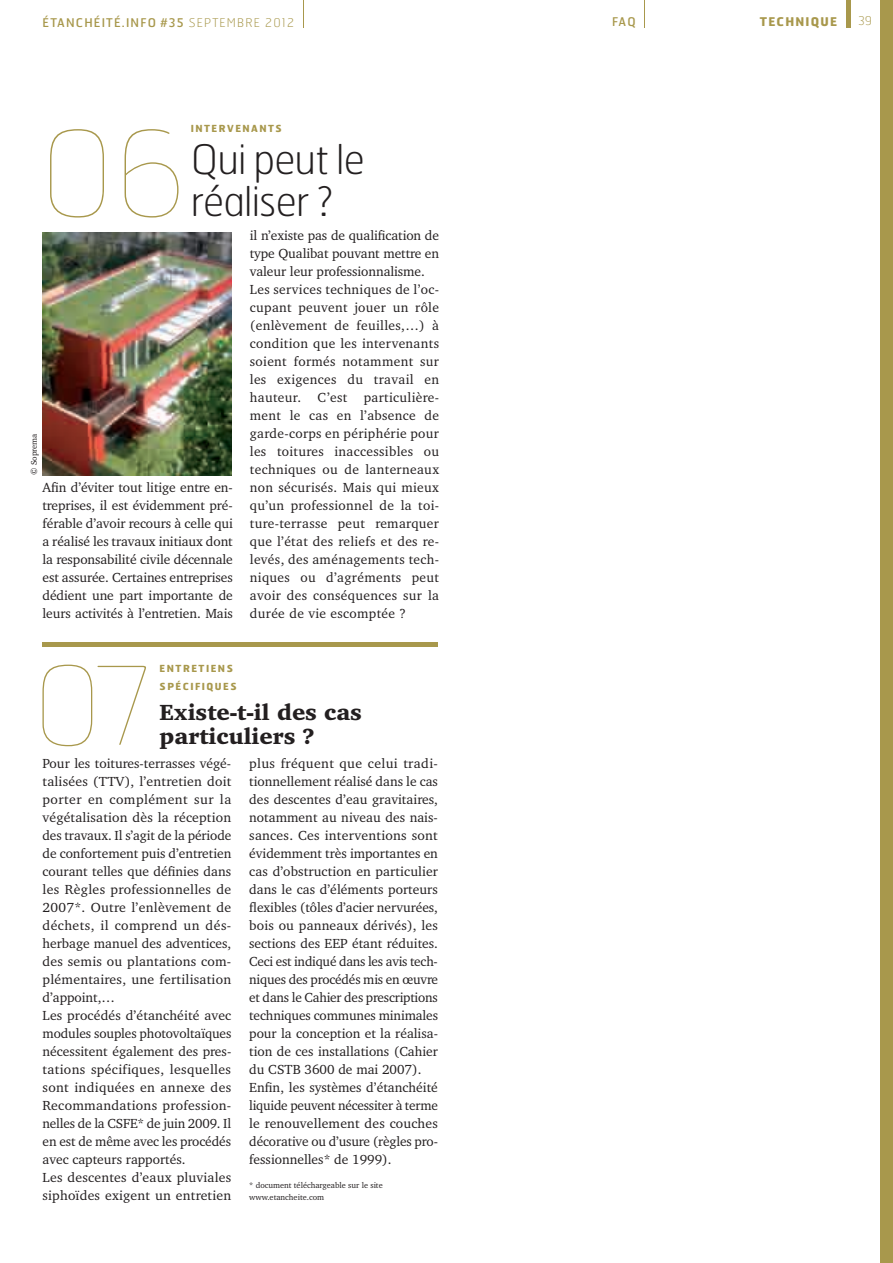
<style>
.page{position:relative;width:893px;height:1263px;background:#fff}
.page>*{position:absolute;margin:0;border:0;box-sizing:border-box;transform-origin:0 0}
.t1{font:117px "Hermes Hairline";color:#a8984c}
.t2{font:108px "Hermes Hairline";color:#a8984c}
.t3{font:100 40.5px "Hermes";letter-spacing:-.02em;color:#231f20}
.t4{font:900 22.5px "Charter IT Cby BT";color:#231f20}
.t5{font:13.5px/18px "Charter IT Cby BT";letter-spacing:.01em;color:#231f20}
.t6{font:12px "Hermes";letter-spacing:.1em;color:#a8984c}
.t7{font:700 12px "Hermes";letter-spacing:.1em;color:#a8984c}
.t8{font:100 12px "Hermes";color:#a8984c}
.t9{font:700 9.75px/18px "Hermes";letter-spacing:.15em;color:#a8984c}
.t10{font:8.25px/12px "Charter IT Cby BT";color:#231f20}
.s1{font-weight:100}
</style>
<div class="page">
<img style="left:43px;top:232px;width:188px;height:243px">
<hr style="left:43px;top:642px;width:395px;height:4px;background:#a8984c">
<hr style="left:846px;top:0;width:4px;height:27px;background:#a8984c">
<svg style="left:644px;top:0;width:1px;height:27px"></svg>
<div style="left:880px;top:0;width:13px;height:1263px;background:#a8984c"></div>
<svg style="left:303px;top:0;width:1px;height:27px"></svg>
<p class="t6" style="left:43px;top:15px;width:253px">ÉTANCHÉITÉ.INFO #35 <span class="s1">SEPTEMBRE 2012</span></p>
<p class="t6" style="left:612px;top:13px;width:25px">FAQ</p>
<p class="t7" style="left:760px;top:13px;width:79px">TECHNIQUE</p>
<p class="t8" style="left:858px;top:13px;width:15px">39</p>
<p class="t9" style="left:191px;top:119px;width:93px">INTERVENANTS</p>
<h3 class="t3" style="left:191px;top:134px;width:176px">Qui peut le</h3>
<h1 class="t1" style="left:41px;top:100px;width:147px">06</h1>
<h3 class="t3" style="left:191px;top:176px;width:144px">réaliser ?</h3>
<p class="t5" style="left:250px;top:226px;width:191px">il n’existe pas de qualification de type Qualibat pouvant mettre en valeur leur professionnalisme.<br>Les services techniques de l’oc&shy;cupant peuvent jouer un rôle (enlèvement de feuilles,…) à condition que les intervenants soient formés notamment sur les exigences du travail en hauteur. C’est particulière&shy;ment le cas en l’absence de garde-corps en périphérie pour les toitures inaccessibles ou techniques ou de lanterneaux non sécurisés. Mais qui mieux qu’un professionnel de la toi&shy;ture-terrasse peut remarquer que l’état des reliefs et des re&shy;levés, des aménagements tech&shy;niques ou d’agréments peut avoir des conséquences sur la durée de vie escomptée ?</p>
<p class="t10" style="left:28px;top:475px;width:43px;rotate:-90deg">© Soprema</p>
<p class="t5" style="left:43px;top:478px;width:192px;text-align:justify">Afin d’éviter tout litige entre en&shy;treprises, il est évidemment pré&shy;férable d’avoir recours à celle qui a réalisé les travaux initiaux dont la responsabilité civile décennale est assurée. Certaines entreprises dédient une part importante de leurs activités à l’entretien. Mais</p>
<h2 class="t2" style="left:34px;top:638px;width:121px">07</h2>
<p class="t9" style="left:160px;top:659px;width:79px">ENTRETIENS<br>SPÉCIFIQUES</p>
<h3 class="t4" style="left:160px;top:698px;width:204px">Existe-t-il des cas</h3>
<h3 class="t4" style="left:160px;top:722px;width:156px">particuliers ?</h3>
<p class="t5" style="left:43px;top:754px;width:190px">Pour les toitures-terrasses végé&shy;talisées (TTV), l’entretien doit porter en complément sur la végétalisation dès la réception des travaux. Il s’agit de la période de confortement puis d’entretien courant telles que définies dans les Règles professionnelles de<br>2007*. Outre l’enlèvement de déchets, il comprend un dés&shy;herbage manuel des adventices, des semis ou plantations com&shy;plémentaires, une fertilisation d’appoint,…<br>Les procédés d’étanchéité avec modules souples photovoltaïques nécessitent également des pres&shy;tations spécifiques, lesquelles sont indiquées en annexe des<br>Recommandations profession&shy;nelles de la CSFE* de juin 2009. Il en est de même avec les procédés avec capteurs rapportés.<br>Les descentes d’eaux pluviales siphoïdes exigent un entretien</p>
<p class="t5" style="left:249px;top:754px;width:190px">plus fréquent que celui tradi&shy;tionnellement réalisé dans le cas des descentes d’eau gravitaires, notamment au niveau des nais&shy;sances. Ces interventions sont évidemment très importantes en cas d’obstruction en particulier dans le cas d’éléments porteurs flexibles (tôles d’acier nervurées, bois ou panneaux dérivés), les sections des EEP étant réduites.<br>Ceci est indiqué dans les avis tech&shy;niques des procédés mis en œuvre et dans le Cahier des prescriptions techniques communes minimales pour la conception et la réalisa&shy;tion de ces installations (Cahier du CSTB 3600 de mai 2007).<br>Enfin, les systèmes d’étanchéité liquide peuvent nécessiter à terme le renouvellement des couches décorative ou d’usure (règles pro&shy;fessionnelles* de 1999).</p>
<p class="t10" style="left:249px;top:1179px;width:135px">* document téléchargeable sur le site www.etancheite.com</p>
</div>
